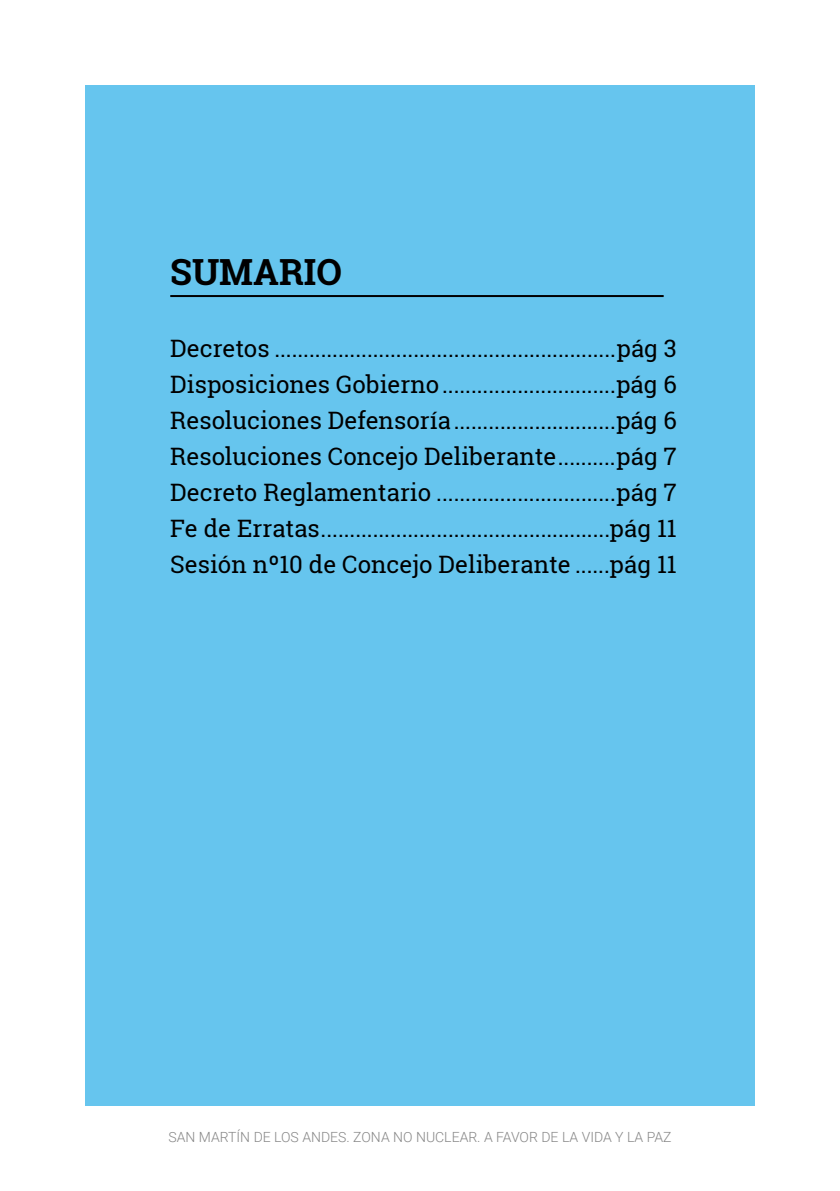
<style>
.page{position:relative;width:840px;height:1191px;background:#fff}
.page>*{position:absolute;margin:0;border:0;box-sizing:border-box;transform-origin:0 0}
.t1{font:700 36px "Roboto Slab";color:#000}
.t2{font:24px/36px "Roboto Slab";color:#000;text-align:justify}
.t3{font:300 14px "Roboto";color:#878787}
</style>
<div class="page">
<div style="left:85px;top:85px;width:669px;height:1021px;background:#66c5ee"></div>
<hr style="left:170px;top:295px;width:493px;height:2px;background:#000">
<h1 class="t1" style="left:170px;top:247px;width:173px">SUMARIO</h1>
<p class="t2" style="left:170px;top:330px;width:508px">Decretos ...........................................................pág 3<br>Disposiciones Gobierno..............................pág 6<br>Resoluciones Defensoría............................pág 6<br>Resoluciones Concejo Deliberante..........pág 7<br>Decreto Reglamentario ...............................pág 7<br>Fe de Erratas..................................................pág 11<br>Sesión nº10 de Concejo Deliberante ......pág 11</p>
<p class="t3" style="left:168px;top:1126px;width:504px">SAN MARTÍN DE LOS ANDES. ZONA NO NUCLEAR. A FAVOR DE LA VIDA Y LA PAZ</p>
</div>
